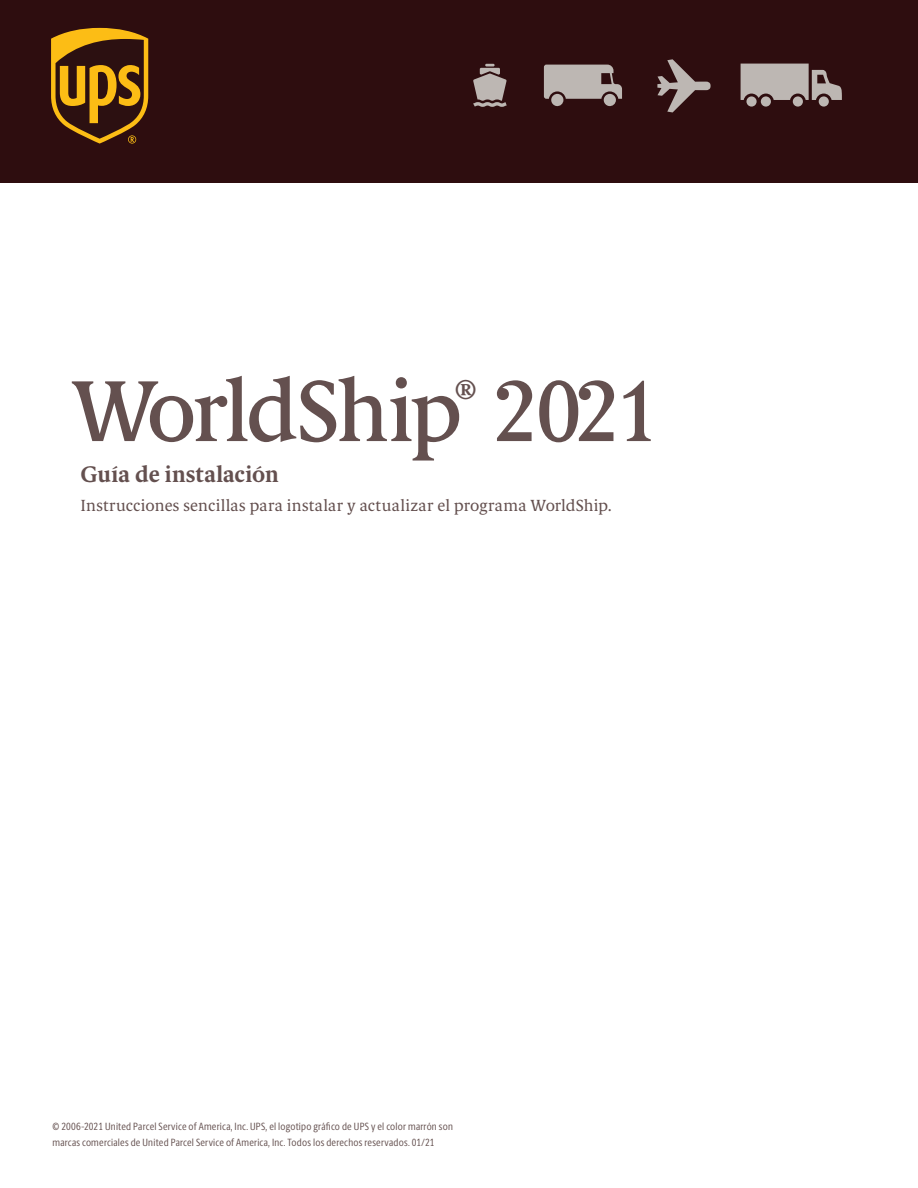
<style>
.page{position:relative;width:918px;height:1188px;background:#fff}
.page>*{position:absolute;margin:0;border:0;box-sizing:border-box;transform-origin:0 0}
.t1{font:500 86.55px "UPS Berlingske Serif Tx";letter-spacing:-.04em;color:#64504f}
.t2{font:500 27.3px "UPS Berlingske Serif Tx";color:#64504f}
.t3{font:700 22.65px "UPS Berlingske Serif Tx";letter-spacing:.005em;color:#64504f}
.t4{font:16.2px "UPS Berlingske Serif Tx";letter-spacing:.015em;color:#64504f}
.t5{font:10.5px/15.8px "UPS Berlingske Sans Cn";letter-spacing:.02em;color:#64504f}
</style>
<div class="page">
<div style="left:0;top:0;width:918px;height:183px;background:#2e0d0f"></div>
<svg style="left:51px;top:28px;width:97px;height:116px"></svg>
<svg style="left:473px;top:64px;width:34px;height:43px"></svg>
<svg style="left:544px;top:65px;width:78px;height:42px"></svg>
<svg style="left:657px;top:59px;width:54px;height:53px"></svg>
<svg style="left:741px;top:64px;width:101px;height:43px"></svg>
<h1 class="t1" style="left:71px;top:350px;width:592px">WorldShip 2021</h1>
<h2 class="t2" style="left:455px;top:370px;width:23px">®</h2>
<h3 class="t3" style="left:81px;top:457px;width:200px">Guía de instalación</h3>
<h3 class="t4" style="left:81px;top:494px;width:532px">Instrucciones sencillas para instalar y actualizar el programa WorldShip.</h3>
<p class="t5" style="left:52px;top:1118px;width:402px">© 2006-2021 United Parcel Service of America, Inc. UPS, el logotipo gráfico de UPS y el color marrón son marcas comerciales de United Parcel Service of America, Inc. Todos los derechos reservados. 01/21</p>
</div>
